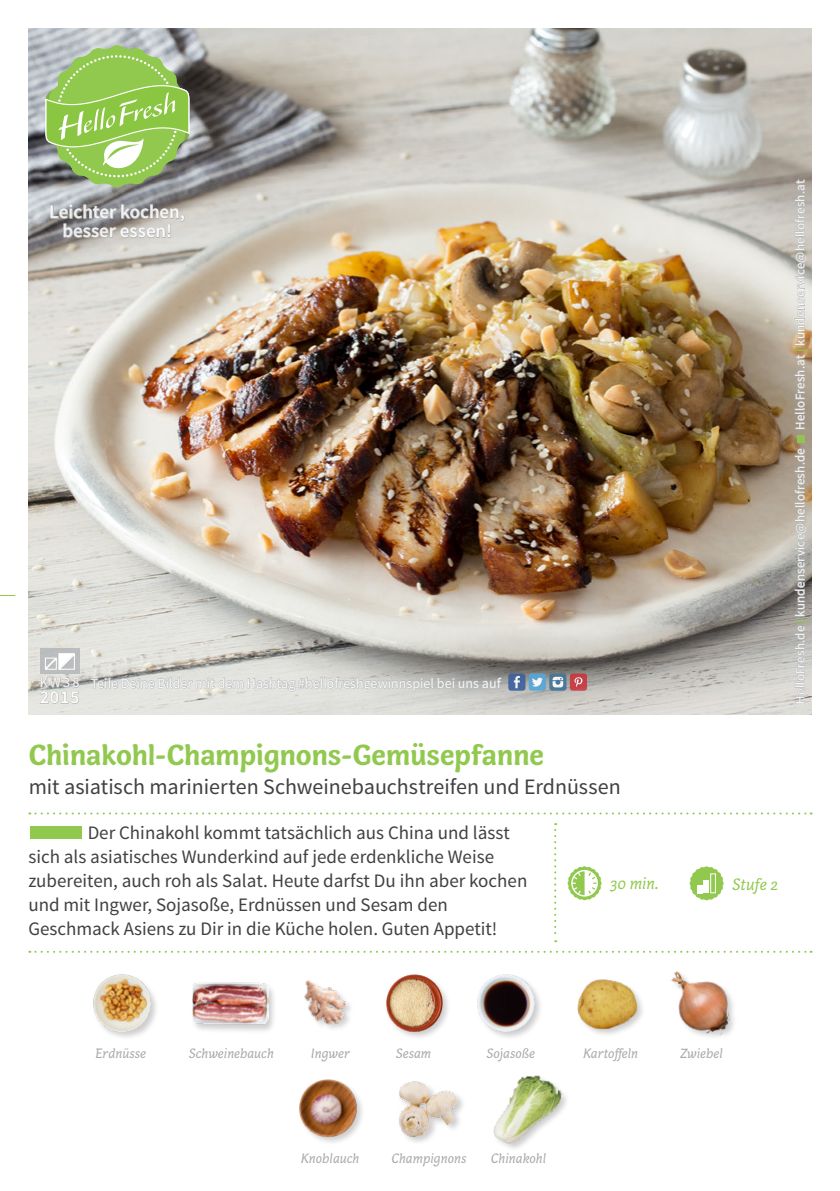
<style>
.page{position:relative;width:840px;height:1191px;background:#fff}
.page>*{position:absolute;margin:0;border:0;box-sizing:border-box;transform-origin:0 0}
.FRONT_Recipe_Title{font:700 30px "Capucine Basic";letter-spacing:-.005em;color:#91c84e}
.FRONT_Recipe_Subtitl{font:22px "Source Sans Pro";letter-spacing:-.005em;color:#414042}
.FRONT___BACK_Running{font:19px/24px "Source Sans Pro";color:#414042}
.t1{font:600 19px/19px "Source Sans Pro";color:#fff;text-align:center}
.t2{font:600 18px "Source Sans Pro";color:#fff}
.FRONT_Icons{font:italic 17px "Capucine Basic";color:#91c84e}
.FRONT_ingredients{font:italic 14px "Capucine Basic";color:#a7a9ac}
.t3{font:14px "Source Sans Pro";color:#fff}
.t4{font:13px "Source Sans Pro";letter-spacing:.02em;color:#fff}
.s1{font-weight:700;color:#91c84e}
</style>
<div class="page">
<img style="left:28px;top:28px;width:783px;height:686px">
<div style="left:40px;top:648px;width:39px;height:26px;background:#bbbdbe"></div>
<svg style="left:29px;top:812px;width:782px;height:2px"></svg>
<svg style="left:554px;top:823px;width:2px;height:119px"></svg>
<svg style="left:29px;top:950px;width:782px;height:2px"></svg>
<svg style="left:39px;top:653px;width:41px;height:51px"></svg>
<svg style="left:50px;top:204px;width:135px;height:48px;background:#aaa8a6"></svg>
<svg style="left:90px;top:673px;width:412px;height:24px;background:#cccdca"></svg>
<div style="left:508px;top:673px;width:17px;height:17px;background:#45669e;border-radius:3px"></div>
<svg style="left:513px;top:676px;width:6px;height:12px"></svg>
<svg style="left:549px;top:673px;width:17px;height:17px"></svg>
<svg style="left:552px;top:677px;width:11px;height:10px"></svg>
<svg style="left:528px;top:673px;width:17px;height:17px"></svg>
<svg style="left:531px;top:677px;width:11px;height:9px"></svg>
<div style="left:569px;top:673px;width:17px;height:17px;background:#c44047;border-radius:3px"></div>
<svg style="left:574px;top:677px;width:8px;height:10px"></svg>
<svg style="left:689px;top:866px;width:34px;height:34px"></svg>
<div style="left:710px;top:873px;width:5px;height:20px;border:1px solid #fff"></div>
<svg style="left:0;top:595px;width:15px;height:1px"></svg>
<svg style="left:45px;top:45px;width:144px;height:143px;background:#9cc271"></svg>
<svg style="left:793px;top:625px;width:12px;height:78px"></svg>
<svg style="left:793px;top:447px;width:13px;height:170px;background:#aaa59e"></svg>
<div style="left:796px;top:435px;width:7px;height:8px;background:#91c84e"></div>
<svg style="left:793px;top:354px;width:12px;height:76px"></svg>
<svg style="left:793px;top:179px;width:13px;height:167px;background:#c2bfb8"></svg>
<div style="left:30px;top:826px;width:52px;height:12px;background:#91c84e"></div>
<div style="left:190px;top:982px;width:87px;height:52px;background:#000;opacity:.2"></div>
<img style="left:191px;top:982px;width:77px;height:52px">
<img style="left:93px;top:974px;width:63px;height:64px">
<img style="left:304px;top:980px;width:47px;height:49px">
<img style="left:386px;top:974px;width:62px;height:63px">
<img style="left:477px;top:974px;width:63px;height:64px">
<img style="left:299px;top:1079px;width:63px;height:64px">
<img style="left:577px;top:979px;width:66px;height:56px">
<img style="left:399px;top:1081px;width:64px;height:61px">
<img style="left:671px;top:971px;width:63px;height:66px">
<img style="left:493px;top:1075px;width:72px;height:71px">
<svg style="left:567px;top:866px;width:34px;height:34px"></svg>
<p class="t1" style="left:50px;top:203px;width:137px">Leichter kochen, besser essen!</p>
<p class="t3" style="left:40px;top:674px;width:41px">KW38</p>
<p class="t2" style="left:40px;top:686px;width:41px">2015</p>
<p class="t3" style="left:91px;top:674px;width:411px">Teile Deine Bilder mit dem Hashtag #hellofreshgewinnspiel bei uns auf</p>
<p class="FRONT_Recipe_Title" style="left:29px;top:731px;width:516px">Chinakohl-Champignons-Gemüsepfanne</p>
<p class="FRONT_Recipe_Subtitl" style="left:29px;top:772px;width:593px">mit asiatisch marinierten Schweinebauchstreifen und Erdnüssen</p>
<p class="FRONT___BACK_Running" style="left:28px;top:820px;width:500px;text-indent:59px">Der Chinakohl kommt tatsächlich aus China und lässt sich als asiatisches Wunderkind auf jede erdenkliche Weise zubereiten, auch roh als Salat. Heute darfst Du ihn aber kochen und mit Ingwer, Sojasoße, Erdnüssen und Sesam den Geschmack Asiens zu Dir in die Küche holen. Guten Appetit!</p>
<p class="FRONT_Icons" style="left:609px;top:871px;width:50px">30 min.</p>
<p class="t4" style="left:791px;top:430px;width:252px;rotate:-90deg">HelloFresh.at <span class="s1">|</span> kundenservice@hellofresh.at</p>
<p class="t4" style="left:791px;top:703px;width:257px;rotate:-90deg">HelloFresh.de <span class="s1">|</span> kundenservice@hellofresh.de</p>
<p class="FRONT_Icons" style="left:731px;top:871px;width:47px">Stufe 2</p>
<p class="FRONT_ingredients" style="left:95px;top:1042px;width:52px">Erdnüsse</p>
<p class="FRONT_ingredients" style="left:189px;top:1042px;width:87px">Schweinebauch</p>
<p class="FRONT_ingredients" style="left:311px;top:1042px;width:40px">Ingwer</p>
<p class="FRONT_ingredients" style="left:395px;top:1042px;width:37px">Sesam</p>
<p class="FRONT_ingredients" style="left:486px;top:1042px;width:50px">Sojasoße</p>
<p class="FRONT_ingredients" style="left:582px;top:1042px;width:57px">Kartoffeln</p>
<p class="FRONT_ingredients" style="left:679px;top:1042px;width:44px">Zwiebel</p>
<p class="FRONT_ingredients" style="left:300px;top:1148px;width:60px">Knoblauch</p>
<p class="FRONT_ingredients" style="left:391px;top:1148px;width:77px">Champignons</p>
<p class="FRONT_ingredients" style="left:490px;top:1148px;width:57px">Chinakohl</p>
</div>
